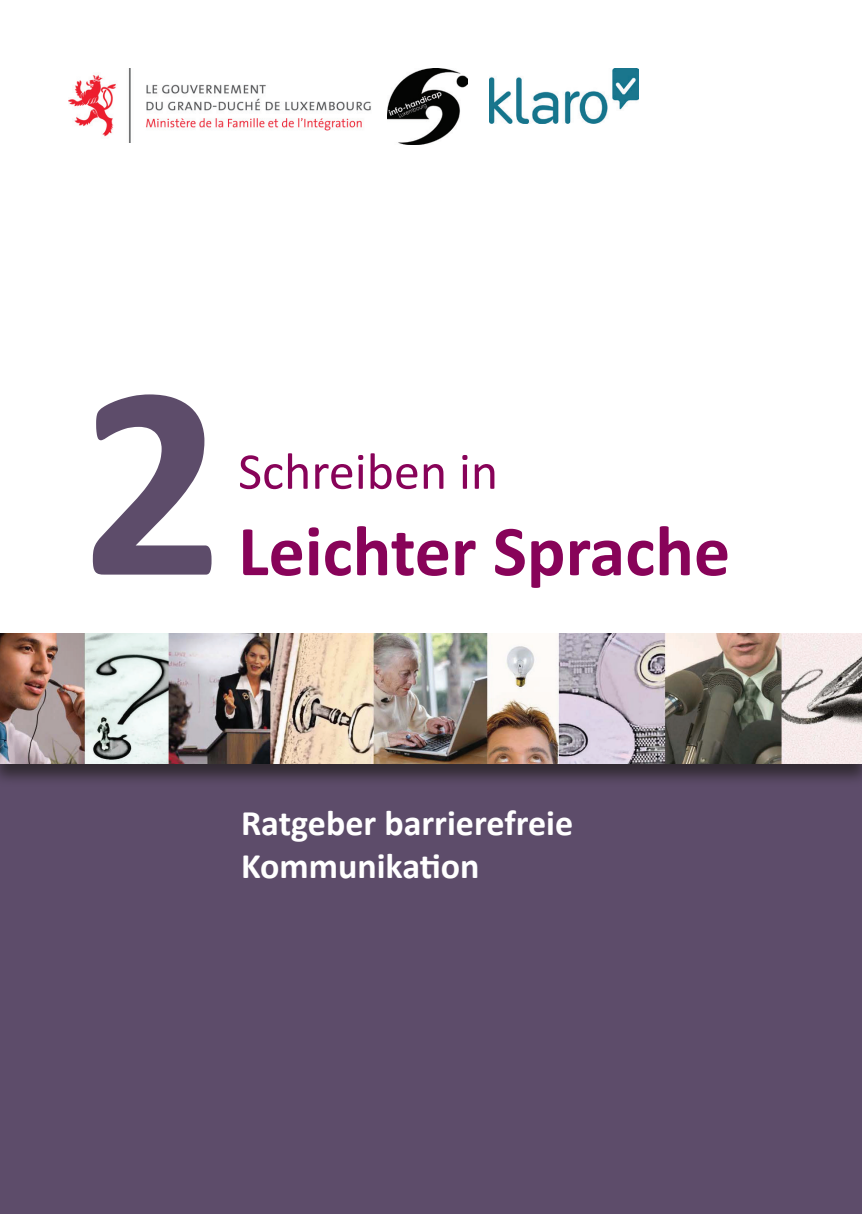
<style>
.page{position:relative;width:862px;height:1214px;background:#fff}
.page>*{position:absolute;margin:0;border:0;box-sizing:border-box;transform-origin:0 0}
.t1{font:700 280px "Calibri";color:#5d4c6a}
.t2{font:700 72px "Calibri";color:#880359}
.t3{font:52px "Calibri";color:#880359}
.t4{font:700 36px/43.2px "Calibri";color:#fff}
</style>
<div class="page">
<div style="left:0;top:737px;width:862px;height:476px;background:#5d4c6a"></div>
<img style="left:68px;top:68px;width:303px;height:75px">
<img style="left:387px;top:68px;width:80px;height:76px">
<img style="left:489px;top:68px;width:149px;height:55px">
<div style="left:0;top:633px;width:862px;height:153px;background:#231f20;opacity:.75"></div>
<img style="left:0;top:634px;width:862px;height:129px">
<h1 class="t1" style="left:81px;top:302px;width:143px">2</h1>
<h3 class="t3" style="left:238px;top:438px;width:261px">Schreiben in</h3>
<h2 class="t2" style="left:238px;top:505px;width:493px">Leichter Sprache</h2>
<p class="t4" style="left:241px;top:801px;width:334px">Ratgeber barrierefreie<br>Kommunikation</p>
</div>
